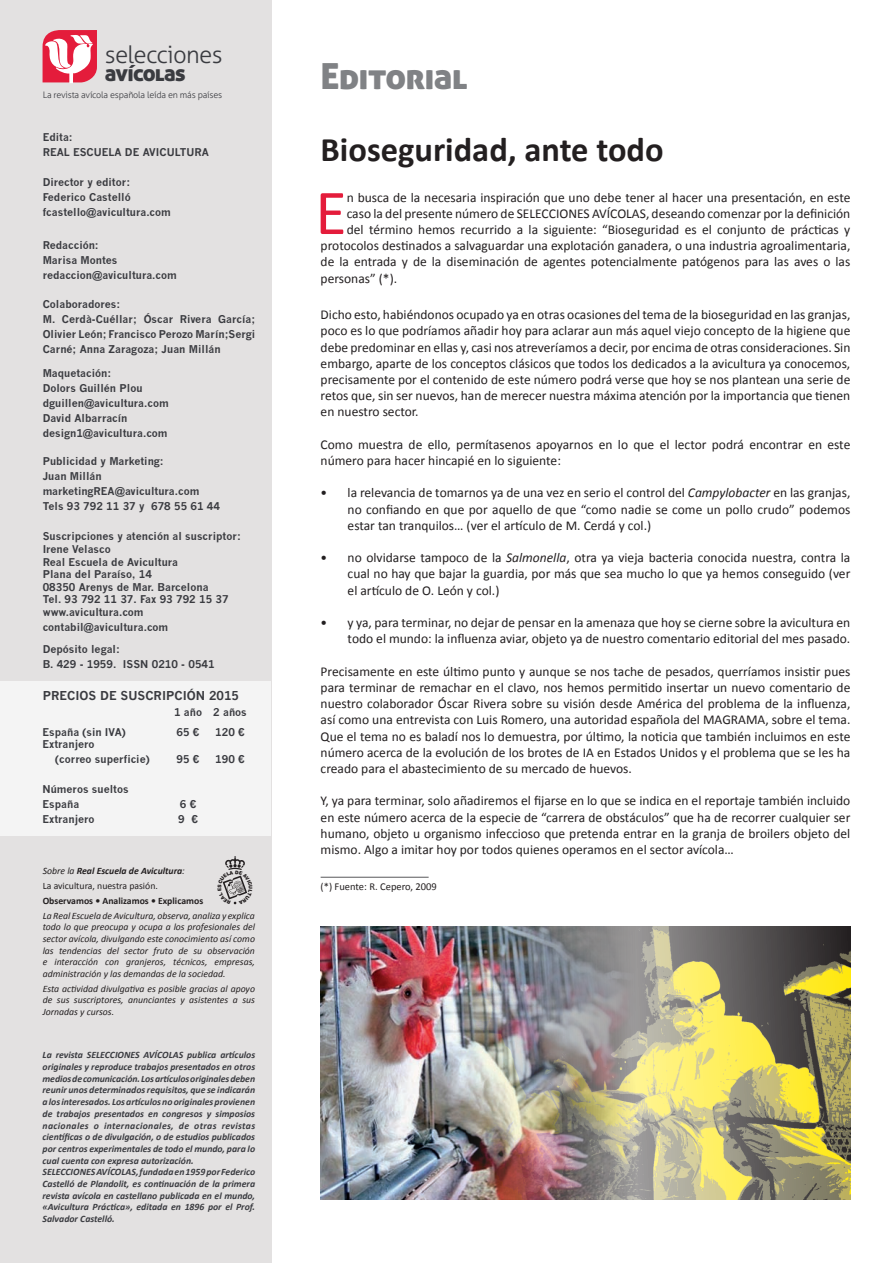
<style>
.page{position:relative;width:893px;height:1263px;background:#fff}
.page>*{position:absolute;margin:0;border:0;box-sizing:border-box;transform-origin:0 0}
.Texto_editorial{font:64.5px "Calibri";color:#e41c3b}
.t1{font:36px "Aller Display";letter-spacing:-.02em;color:#808285}
.Texto_editorial-2{font:700 34.5px "Calibri";color:#231f20}
.t2{font:300 24px "Aller";letter-spacing:-.03em;color:#3a3b40}
.t3{font:22.5px "Aller Display";letter-spacing:-.03em;color:#3a3b40}
.Texto_editorial-3{font:13.5px/16.2px "Calibri";color:#231f20;text-align:justify}
.t4{font:700 12px "News Gothic";color:#3a3b40}
.t5{font:700 10.5px/15px "News Gothic";color:#3a3b40}
.t6{font:10.5px "Calibri";color:#231f20}
.t7{font:italic 700 9.75px/11.7px "Calibri";color:#3a3b40}
.t8{font:italic 9.75px/11.7px "Calibri";color:#231f20;text-align:justify}
.t9{font:9.75px/14.7px "Calibri";color:#231f20}
.t10{font:700 9.75px "Calibri";color:#231f20}
.t11{font:300 9px "Aller";letter-spacing:-.02em;color:#3a3b40}
.t12{font:700 2.1px/1.7px "Berlin Sans FB Demi";color:#231f20;text-align:justify;scale:.78 1}
.s1{font-style:italic}
.s2{font-weight:700;font-style:italic}
</style>
<div class="page">
<div style="left:0;top:0;width:272px;height:1263px;background:#e3e1e1"></div>
<div style="left:0;top:681px;width:271px;height:154px;background:#f4f4f4"></div>
<svg style="left:43px;top:30px;width:54px;height:53px;background:#ee7b8d"></svg>
<hr style="left:321px;top:877px;width:108px;height:1px;background:#57585a">
<img style="left:321px;top:926px;width:529px;height:273px">
<svg style="left:222px;top:856px;width:25px;height:48px"></svg>
<h3 class="t2" style="left:105px;top:40px;width:119px">selecciones</h3>
<h3 class="t3" style="left:105px;top:59px;width:82px">avícolas</h3>
<p class="t11" style="left:43px;top:89px;width:181px">La revista avícola española leída en más países</p>
<p class="t5" style="left:43px;top:130px;width:168px">Edita:<br>REAL ESCUELA DE AVICULTURA</p>
<p class="t5" style="left:43px;top:175px;width:130px">Director y editor:<br>Federico Castelló fcastello@avicultura.com</p>
<p class="t5" style="left:43px;top:238px;width:136px">Redacción:<br>Marisa Montes redaccion@avicultura.com</p>
<p class="t5" style="left:43px;top:296px;width:214px">Colaboradores:<br>M. Cerdà-Cuéllar; Óscar Rivera García; Olivier León; Francisco Perozo Marín;Sergi Carné; Anna Zaragoza; Juan Millán</p>
<p class="t5" style="left:43px;top:365px;width:127px">Maquetación:<br>Dolors Guillén Plou dguillen@avicultura.com<br>David Albarracín design1@avicultura.com</p>
<p class="t5" style="left:43px;top:454px;width:179px">Publicidad y Marketing:<br>Juan Millán marketingREA@avicultura.com<br>Tels 93 792 11 37 y 678 55 61 44</p>
<p class="t5" style="left:43px;top:530px;width:200px;line-height:12.6px">Suscripciones y atención al suscriptor:<br>Irene Velasco<br>Real Escuela de Avicultura<br>Plana del Paraíso, 14<br>08350 Arenys de Mar. Barcelona<br>Tel. 93 792 11 37. Fax 93 792 15 37 www.avicultura.com</p>
<p class="t5" style="left:43px;top:616px;width:127px;line-height:22.5px">contabil@avicultura.com<br>Depósito legal:</p>
<p class="t5" style="left:43px;top:657px;width:174px">B. 429 - 1959. ISSN 0210 - 0541</p>
<p class="t4" style="left:43px;top:688px;width:198px">PRECIOS DE SUSCRIPCIÓN 2015</p>
<p class="t5" style="left:174px;top:705px;width:74px">1 año 2 años</p>
<p class="t5" style="left:43px;top:724px;width:85px">España (sin IVA)</p>
<p class="t5" style="left:177px;top:724px;width:24px">65 €</p>
<p class="t5" style="left:215px;top:724px;width:31px">120 €</p>
<p class="t5" style="left:55px;top:736px;width:96px;text-indent:-13px">Extranjero<br>(correo superficie)</p>
<p class="t5" style="left:177px;top:751px;width:24px">95 €</p>
<p class="t5" style="left:215px;top:751px;width:31px">190 €</p>
<p class="t5" style="left:43px;top:781px;width:88px">Números sueltos<br>España</p>
<p class="t5" style="left:180px;top:796px;width:18px">6 €</p>
<p class="t5" style="left:43px;top:811px;width:54px">Extranjero</p>
<p class="t5" style="left:178px;top:811px;width:21px">9 €</p>
<p class="t9" style="left:43px;top:864px;width:144px"><span class="s1">Sobre la</span> <span class="s2">Real Escuela de Avicultura</span><span class="s1">:<br></span>La avicultura, nuestra pasión.</p>
<p class="t10" style="left:43px;top:894px;width:162px">Observamos • Analizamos • Explicamos</p>
<p class="t8" style="left:43px;top:909px;width:214px">La Real Escuela de Avicultura, observa, analiza y explica todo lo que preocupa y ocupa a los profesionales del sector avícola, divulgando este conocimiento así como las tendencias del sector fruto de su observación e interacción con granjeros, técnicos, empresas, administración y las demandas de la sociedad.</p>
<p class="t8" style="left:43px;top:982px;width:214px">Esta actividad divulgativa es posible gracias al apoyo de sus suscriptores, anunciantes y asistentes a sus Jornadas y cursos.</p>
<p class="t12" style="left:237px;top:888px;width:8px;rotate:-20deg">LABOR OMNIA VINCIT</p>
<p class="t7" style="left:43px;top:1049px;width:214px">La revista SELECCIONES AVÍCOLAS publica artículos originales y reproduce trabajos presentados en otros medios de comunicación. Los artículos originales deben reunir unos determinados requisitos, que se indicarán a los interesados. Los artículos no originales provienen de trabajos presentados en congresos y simposios nacionales o internacionales, de otras revistas científicas o de divulgación, o de estudios publicados por centros experimentales de todo el mundo, para lo cual cuenta con expresa autorización.<br>SELECCIONES AVÍCOLAS, fundada en 1959 por Federico Castelló de Plandolit, es continuación de la primera revista avícola en castellano publicada en el mundo, «Avicultura Práctica», editada en 1896 por el Prof.<br>Salvador Castelló.</p>
<h2 class="t1" style="left:321px;top:53px;width:149px">Editorial</h2>
<p class="Texto_editorial-2" style="left:321px;top:127px;width:345px">Bioseguridad, ante todo</p>
<p class="Texto_editorial" style="left:315px;top:172px;width:33px">E</p>
<p class="Texto_editorial-3" style="left:347px;top:189px;width:505px">n busca de la necesaria inspiración que uno debe tener al hacer una presentación, en este</p>
<p class="Texto_editorial-3" style="left:347px;top:205px;width:505px">caso la del presente número de SELECCIONES AVÍCOLAS, deseando comenzar por la definición</p>
<p class="Texto_editorial-3" style="left:347px;top:221px;width:505px">del término hemos recurrido a la siguiente: “Bioseguridad es el conjunto de prácticas y</p>
<p class="Texto_editorial-3" style="left:321px;top:238px;width:531px">protocolos destinados a salvaguardar una explotación ganadera, o una industria agroalimentaria,</p>
<p class="Texto_editorial-3" style="left:321px;top:254px;width:531px">de la entrada y de la diseminación de agentes potencialmente patógenos para las aves o las</p>
<p class="Texto_editorial-3" style="left:321px;top:270px;width:78px">personas” (*).</p>
<p class="Texto_editorial-3" style="left:321px;top:307px;width:531px">Dicho esto, habiéndonos ocupado ya en otras ocasiones del tema de la bioseguridad en las granjas, poco es lo que podríamos añadir hoy para aclarar aun más aquel viejo concepto de la higiene que debe predominar en ellas y, casi nos atreveríamos a decir, por encima de otras consideraciones. Sin embargo, aparte de los conceptos clásicos que todos los dedicados a la avicultura ya conocemos, precisamente por el contenido de este número podrá verse que hoy se nos plantean una serie de retos que, sin ser nuevos, han de merecer nuestra máxima atención por la importancia que tienen en nuestro sector.</p>
<p class="Texto_editorial-3" style="left:321px;top:436px;width:531px">Como muestra de ello, permítasenos apoyarnos en lo que el lector podrá encontrar en este número para hacer hincapié en lo siguiente:</p>
<p class="Texto_editorial-3" style="left:348px;top:485px;width:504px;text-indent:-27px">• la relevancia de tomarnos ya de una vez en serio el control del <span class="s1">Campylobacter</span> en las granjas, no confiando en que por aquello de que “como nadie se come un pollo crudo” podemos estar tan tranquilos… (ver el artículo de M. Cerdá y col.)</p>
<p class="Texto_editorial-3" style="left:348px;top:550px;width:504px;text-indent:-27px">• no olvidarse tampoco de la <span class="s1">Salmonella</span>, otra ya vieja bacteria conocida nuestra, contra la cual no hay que bajar la guardia, por más que sea mucho lo que ya hemos conseguido (ver el artículo de O. León y col.)</p>
<p class="Texto_editorial-3" style="left:321px;top:615px;width:531px;text-align:right">• y ya, para terminar, no dejar de pensar en la amenaza que hoy se cierne sobre la avicultura en todo el mundo: la influenza aviar, objeto ya de nuestro comentario editorial del mes pasado.</p>
<p class="Texto_editorial-3" style="left:321px;top:663px;width:531px">Precisamente en este último punto y aunque se nos tache de pesados, querríamos insistir pues para terminar de remachar en el clavo, nos hemos permitido insertar un nuevo comentario de nuestro colaborador Óscar Rivera sobre su visión desde América del problema de la influenza, así como una entrevista con Luis Romero, una autoridad española del MAGRAMA, sobre el tema.<br>Que el tema no es baladí nos lo demuestra, por último, la noticia que también incluimos en este número acerca de la evolución de los brotes de IA en Estados Unidos y el problema que se les ha creado para el abastecimiento de su mercado de huevos.</p>
<p class="Texto_editorial-3" style="left:321px;top:793px;width:531px">Y, ya para terminar, solo añadiremos el fijarse en lo que se indica en el reportaje también incluido en este número acerca de la especie de “carrera de obstáculos” que ha de recorrer cualquier ser humano, objeto u organismo infeccioso que pretenda entrar en la granja de broilers objeto del mismo. Algo a imitar hoy por todos quienes operamos en el sector avícola…</p>
<p class="t6" style="left:321px;top:880px;width:118px">(*) Fuente: R. Cepero, 2009</p>
</div>
